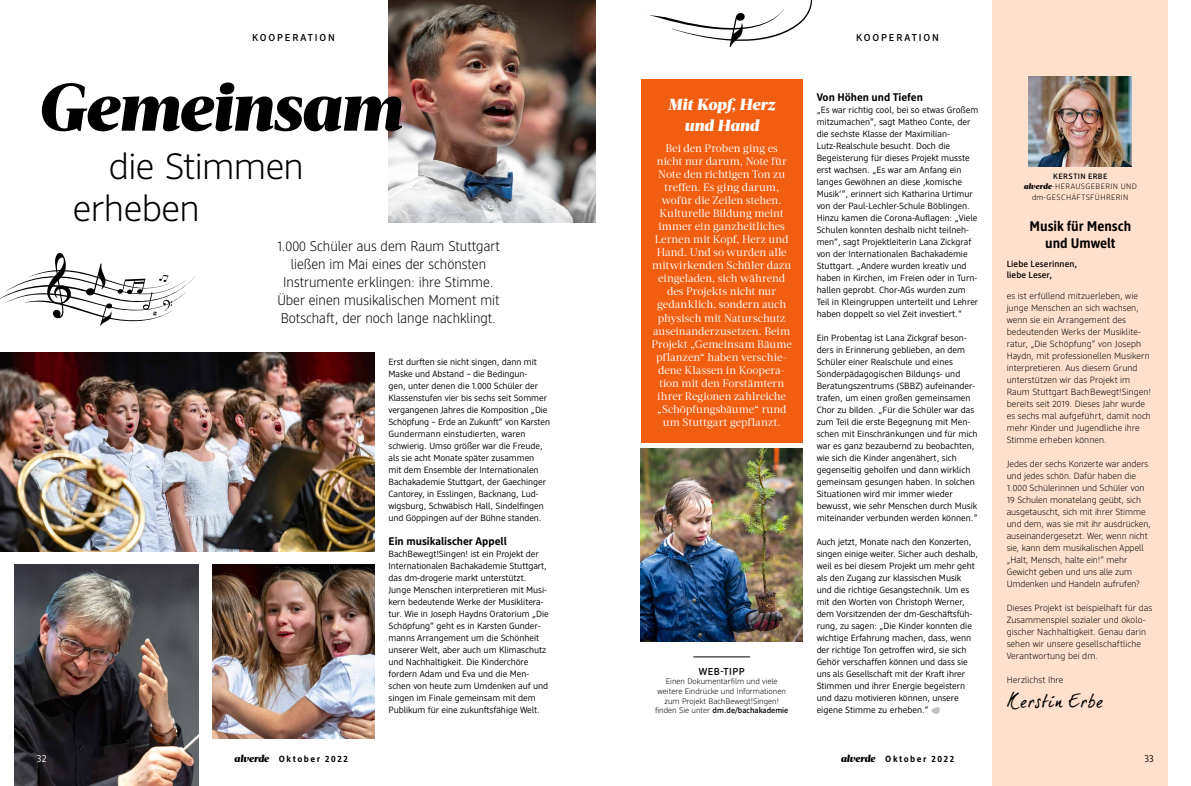
<style>
.page{position:relative;width:1191px;height:786px;background:#fff}
.page>*{position:absolute;margin:0;border:0;box-sizing:border-box;transform-origin:0 0}
.t1{font:italic 900 67px "Acta Deck";letter-spacing:-.015em;color:#000}
.t2{font:300 36.4px/42px "DM Support";letter-spacing:-.015em;color:#000}
.t3{font:19px "Dear Joe 5 CASUAL";letter-spacing:-.005em;color:#000}
.t4{font:italic 900 16px/21px "Acta Deck";letter-spacing:-.005em;color:#fff;text-align:center}
.t5{font:300 14px/18px "DM Brand";color:#000;text-align:center}
.t6{font:700 14px/16.8px "DM Brand";letter-spacing:-.005em;color:#000;text-align:center}
.t7{font:11px/13px "Acta Deck";letter-spacing:-.005em;color:#fff;text-align:center}
.t8{font:700 11px "DM Support";color:#000}
.t9{font:500 10px "DM Support";letter-spacing:.19em;color:#000}
.t10{font:10px "DM Support";color:#fff}
.t11{font:10px "DM Support";color:#000}
.t12{font:9px/12px "DM Support";letter-spacing:-.005em;color:#000}
.t13{font:300 9px/12px "DM Support";color:#000}
.t14{font:700 9px "DM Support";letter-spacing:.17em;color:#000}
.t15{font:500 9px/10.8px "DM Support";letter-spacing:.01em;color:#000}
.t16{font:300 8px/9.6px "DM Support";color:#000;text-align:center}
.t17{font:300 7.8px/10.5px "DM Support";letter-spacing:.055em;color:#000;text-align:center}
.s1{font-weight:500}
.s2{font-family:"Acta Deck";font-weight:900;font-style:italic}
.s3{font-family:"Acta Deck";font-weight:900;font-style:italic;font-size:10px}
</style>
<div class="page">
<div style="left:992px;top:0;width:176px;height:785px;background:#ffe0cc"></div>
<img style="left:1029px;top:77px;width:102px;height:90px">
<svg style="left:0;top:252px;width:195px;height:73px"></svg>
<svg style="left:647px;top:0;width:166px;height:47px"></svg>
<div style="left:641px;top:80px;width:161px;height:363px;background:#f25e11"></div>
<img style="left:0;top:353px;width:374px;height:197px">
<img style="left:14px;top:564px;width:184px;height:221px">
<img style="left:213px;top:564px;width:161px;height:173px">
<img style="left:388px;top:0;width:207px;height:222px">
<img style="left:641px;top:449px;width:161px;height:192px">
<svg style="left:931px;top:707px;width:9px;height:7px"></svg>
<hr style="left:693px;top:656px;width:57px;height:1px;background:#000">
<p class="t9" style="left:252px;top:31px;width:84px">KOOPERATION</p>
<p class="t9" style="left:856px;top:31px;width:84px">KOOPERATION</p>
<h1 class="t1" style="left:37px;top:66px;width:366px">Gemeinsam</h1>
<h2 class="t2" style="left:73px;top:144px;width:233px;text-indent:36px">die Stimmen erheben</h2>
<h3 class="t5" style="left:277px;top:236px;width:224px">1.000 Schüler aus dem Raum Stuttgart ließen im Mai eines der schönsten Instrumente erklingen: ihre Stimme.<br>Über einen musikalischen Moment mit Botschaft, der noch lange nachklingt.</h3>
<p class="t12" style="left:388px;top:355px;width:163px">Erst durften sie nicht singen, dann mit Maske und Abstand – die Bedingun-<br>gen, unter denen die 1.000 Schüler der Klassenstufen vier bis sechs seit Sommer vergangenen Jahres die Komposition „Die Schöpfung – Erde an Zukunft“ von Karsten Gundermann einstudierten, waren schwierig. Umso größer war die Freude, als sie acht Monate später zusammen<br>mit dem Ensemble der Internationalen Bachakademie Stuttgart, der Gaechinger Cantorey, in Esslingen, Backnang, Lud&shy;wigsburg, Schwäbisch Hall, Sindelfingen und Göppingen auf der Bühne standen.</p>
<p class="t8" style="left:388px;top:534px;width:120px">Ein musikalischer Appell</p>
<p class="t12" style="left:388px;top:547px;width:162px">BachBewegt!Singen! ist ein Projekt der Internationalen Bachakademie Stuttgart, das dm-drogerie markt unterstützt.<br>Junge Menschen interpretieren mit Musi&shy;kern bedeutende Werke der Musiklitera&shy;tur. Wie in Joseph Haydns Oratorium „Die Schöpfung“ geht es in Karsten Gunder&shy;manns Arrangement um die Schönheit unserer Welt, aber auch um Klimaschutz und Nachhaltigkeit. Die Kinderchöre fordern Adam und Eva und die Men&shy;schen von heute zum Umdenken auf und singen im Finale gemeinsam mit dem Publikum für eine zukunftsfähige Welt.</p>
<h3 class="t4" style="left:668px;top:94px;width:108px">Mit Kopf, Herz und Hand</h3>
<p class="t7" style="left:651px;top:142px;width:142px">Bei den Proben ging es nicht nur darum, Note für<br>Note den richtigen Ton zu treffen. Es ging darum, wofür die Zeilen stehen.<br>Kulturelle Bildung meint immer ein ganzheitliches<br>Lernen mit Kopf, Herz und<br>Hand. Und so wurden alle mitwirkenden Schüler dazu eingeladen, sich während des Projekts nicht nur gedanklich, sondern auch physisch mit Naturschutz auseinanderzusetzen. Beim<br>Projekt „Gemeinsam Bäume pflanzen“ haben verschie&shy;dene Klassen in Koopera&shy;tion mit den Forstämtern ihrer Regionen zahlreiche „Schöpfungsbäume“ rund um Stuttgart gepflanzt.</p>
<p class="t9" style="left:699px;top:664px;width:47px">WEB-TIPP</p>
<p class="t16" style="left:655px;top:676px;width:135px">Einen Dokumentarfilm und viele weitere Eindrücke und Informationen zum Projekt BachBewegt!Singen! finden Sie unter <span class="s1">dm.de/bachakademie</span></p>
<p class="t8" style="left:816px;top:90px;width:108px">Von Höhen und Tiefen</p>
<p class="t12" style="left:816px;top:103px;width:163px">„Es war richtig cool, bei so etwas Großem mitzumachen“, sagt Matheo Conte, der die sechste Klasse der Maximilian-Lutz-Realschule besucht. Doch die Begeisterung für dieses Projekt musste erst wachsen. „Es war am Anfang ein langes Gewöhnen an diese ‚komische Musik‘“, erinnert sich Katharina Urtimur von der Paul-Lechler-Schule Böblingen.<br>Hinzu kamen die Corona-Auflagen: „Viele Schulen konnten deshalb nicht teilneh&shy;men“, sagt Projektleiterin Lana Zickgraf von der Internationalen Bachakademie Stuttgart. „Andere wurden kreativ und haben in Kirchen, im Freien oder in Turn&shy;hallen geprobt. Chor-AGs wurden zum Teil in Kleingruppen unterteilt und Lehrer haben doppelt so viel Zeit investiert.“</p>
<p class="t12" style="left:816px;top:331px;width:163px">Ein Probentag ist Lana Zickgraf beson&shy;ders in Erinnerung geblieben, an dem Schüler einer Realschule und eines Sonderpädagogischen Bildungs- und Beratungszentrums (SBBZ) aufeinander&shy;trafen, um einen großen gemeinsamen Chor zu bilden. „Für die Schüler war das zum Teil die erste Begegnung mit Men&shy;schen mit Einschränkungen und für mich war es ganz bezaubernd zu beobachten, wie sich die Kinder angenähert, sich gegenseitig geholfen und dann wirklich gemeinsam gesungen haben. In solchen Situationen wird mir immer wieder bewusst, wie sehr Menschen durch Musik miteinander verbunden werden können.“</p>
<p class="t12" style="left:816px;top:535px;width:163px">Auch jetzt, Monate nach den Konzerten, singen einige weiter. Sicher auch deshalb, weil es bei diesem Projekt um mehr geht als den Zugang zur klassischen Musik und die richtige Gesangstechnik. Um es mit den Worten von Christoph Werner, dem Vorsitzenden der dm-Geschäftsfüh&shy;rung, zu sagen: „Die Kinder konnten die wichtige Erfahrung machen, dass, wenn der richtige Ton getroffen wird, sie sich Gehör verschaffen können und dass sie uns als Gesellschaft mit der Kraft ihrer Stimmen und ihrer Energie begeistern und dazu motivieren können, unsere eigene Stimme zu erheben.“</p>
<p class="t17" style="left:1023px;top:170px;width:115px"><span class="s1">KERSTIN ERBE </span><span class="s2">alverde</span>-HERAUSGEBERIN UND dm-GESCHÄFTSFÜHRERIN</p>
<h3 class="t6" style="left:1029px;top:217px;width:103px">Musik für Mensch und Umwelt</h3>
<p class="t15" style="left:1006px;top:258px;width:72px">Liebe Leserinnen, liebe Leser,</p>
<p class="t13" style="left:1006px;top:289px;width:146px">es ist erfüllend mitzuerleben, wie junge Menschen an sich wachsen, wenn sie ein Arrangement des bedeutenden Werks der Musiklite&shy;ratur, „Die Schöpfung“ von Joseph Haydn, mit professionellen Musikern interpretieren. Aus diesem Grund unterstützen wir das Projekt im Raum Stuttgart BachBewegt!Singen! bereits seit 2019. Dieses Jahr wurde es sechs mal aufgeführt, damit noch mehr Kinder und Jugendliche ihre Stimme erheben können.</p>
<p class="t13" style="left:1006px;top:457px;width:146px">Jedes der sechs Konzerte war anders und jedes schön. Dafür haben die 1.000 Schülerinnen und Schüler von 19 Schulen monatelang geübt, sich ausgetauscht, sich mit ihrer Stimme und dem, was sie mit ihr ausdrücken, auseinandergesetzt. Wer, wenn nicht sie, kann dem musikalischen Appell „Halt, Mensch, halte ein!“ mehr Gewicht geben und uns alle zum Umdenken und Handeln aufrufen?</p>
<p class="t13" style="left:1006px;top:601px;width:147px">Dieses Projekt ist beispielhaft für das Zusammenspiel sozialer und ökolo&shy;gischer Nachhaltigkeit. Genau darin sehen wir unsere gesellschaftliche Verantwortung bei dm.</p>
<p class="t13" style="left:1006px;top:673px;width:58px">Herzlichst Ihre</p>
<h3 class="t3" style="left:1006px;top:689px;width:99px">Kerstin Erbe</h3>
<p class="t10" style="left:37px;top:752px;width:11px">32</p>
<p class="t14" style="left:234px;top:753px;width:115px"><span class="s3">alverde</span> Oktober 2022</p>
<p class="t14" style="left:840px;top:753px;width:115px"><span class="s3">alverde</span> Oktober 2022</p>
<p class="t11" style="left:1144px;top:752px;width:11px">33</p>
</div>
